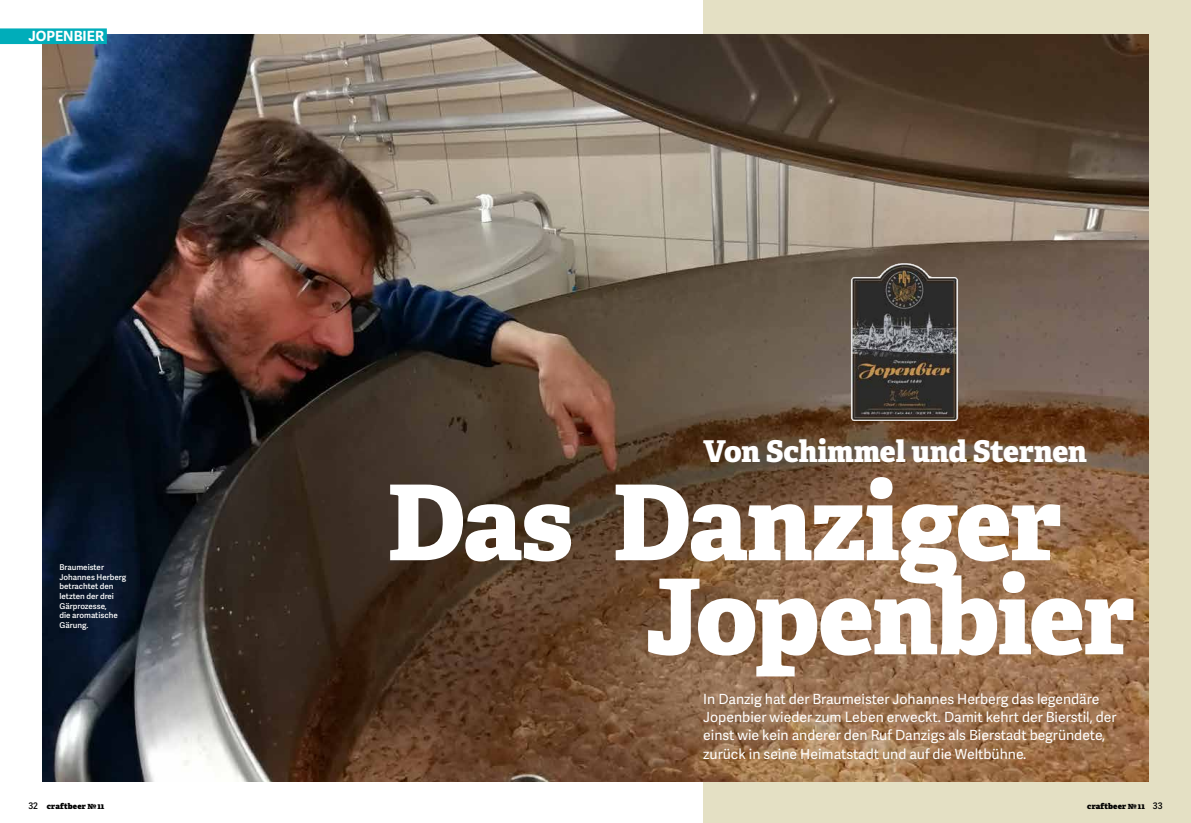
<style>
.page{position:relative;width:1191px;height:823px;background:#fff}
.page>*{position:absolute;margin:0;border:0;box-sizing:border-box;transform-origin:0 0}
.t1{font:800 104.4px/94px "Adelle";letter-spacing:-.015em;color:#fff}
.t2{font:800 30px "Adelle";letter-spacing:-.01em;color:#fff}
.t3{font:14px/18.2px "Adelle Sans";color:#fff}
.t4{font:700 14px "Adelle Sans";color:#fff}
.t5{font:600 8px/9.6px "Adelle Sans";color:#fff}
.t6{font:800 8px "Adelle";letter-spacing:.01em;color:#000}
.s1{font-family:"Adelle Sans";font-weight:600;font-size:9px}
</style>
<div class="page">
<div style="left:703px;top:0;width:488px;height:822px;background:#e4e0c4"></div>
<img style="left:43px;top:34px;width:1105px;height:747px">
<div style="left:0;top:28px;width:107px;height:16px;background:#00adba"></div>
<img style="left:850px;top:262px;width:108px;height:158px">
<p class="t4" style="left:28px;top:26px;width:77px">JOPENBIER</p>
<p class="t5" style="left:60px;top:561px;width:68px">Braumeister<br>Johannes Herberg betrachtet den letzten der drei<br>Gärprozesse,<br>die aromatische<br>Gärung.</p>
<h2 class="t2" style="left:703px;top:432px;width:385px">Von Schimmel und Sternen</h2>
<h1 class="t1" style="left:645px;top:476px;width:491px;text-indent:-258px">Das Danziger<br>Jopenbier</h1>
<p class="t3" style="left:703px;top:689px;width:415px">In Danzig hat der Braumeister Johannes Herberg das legendäre Jopenbier wieder zum Leben erweckt. Damit kehrt der Bierstil, der einst wie kein anderer den Ruf Danzigs als Bierstadt begründete, zurück in seine Heimatstadt und auf die Weltbühne.</p>
<p class="t6" style="left:28px;top:800px;width:78px"><span class="s1">32</span> craftbeer №11</p>
<p class="t6" style="left:1087px;top:800px;width:77px">craftbeer №11 <span class="s1">33</span></p>
</div>
